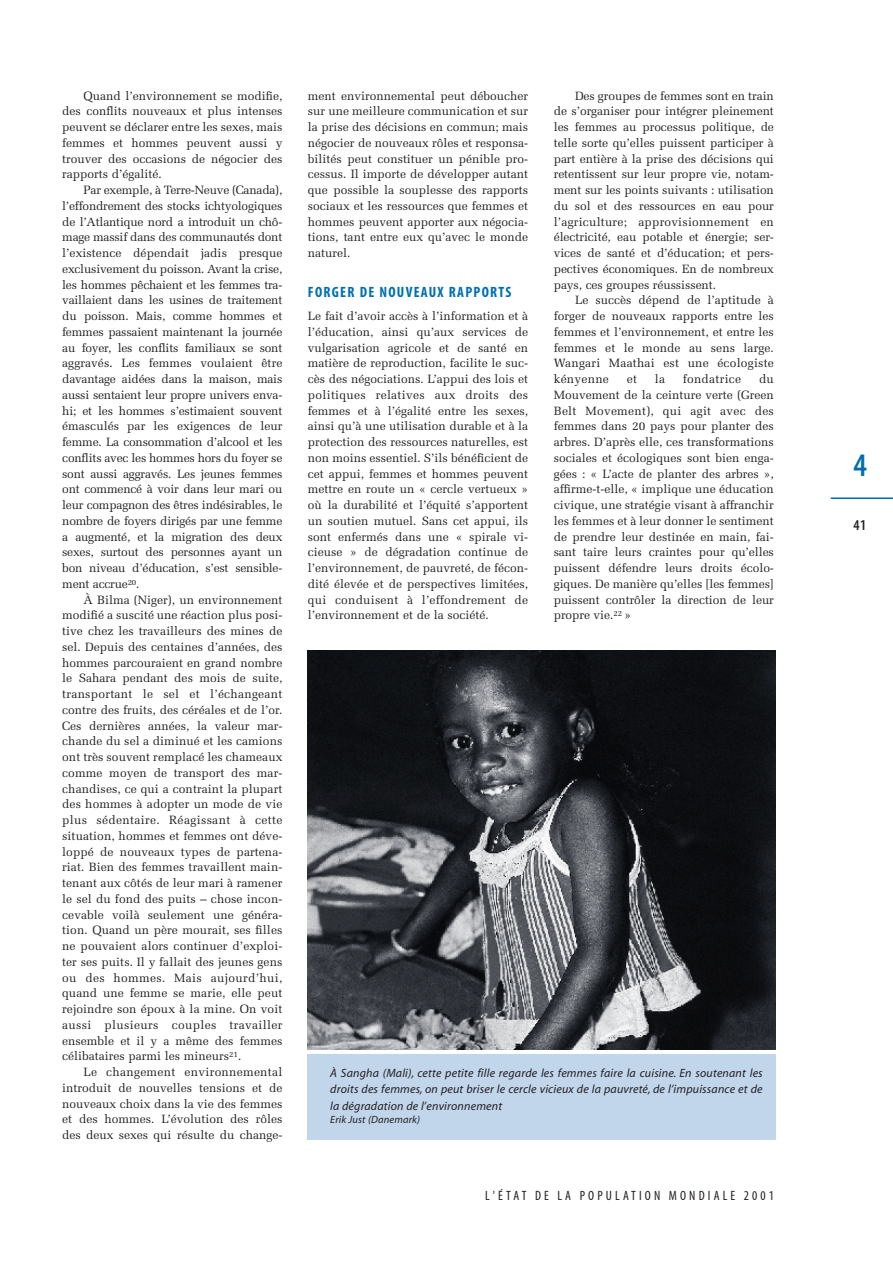
<style>
.page{position:relative;width:893px;height:1263px;background:#fff}
.page>*{position:absolute;margin:0;border:0;box-sizing:border-box;transform-origin:0 0}
.t1{font:33px "Myriad MM 565 300";color:#006faf}
.t2{font:15px "Myriad MM 700 300";letter-spacing:.085em;color:#006faf}
.t3{font:15px "Myriad MM 565 300";color:#231f20}
.t4{font:13.5px "Myriad MM 400 300";letter-spacing:.23em;color:#231f20}
.t5{font:12px/15.8px "Melior";color:#231f20;text-align:justify}
.t6{font:12px/16.5px "Myriad MM It 400 600";letter-spacing:.015em;color:#231f20;text-align:justify}
.t7{font:12px "Melior";letter-spacing:.02em;color:#231f20}
.t8{font:12px "Melior";letter-spacing:.03em;color:#231f20}
.t9{font:10.5px "Myriad MM It 400 600";letter-spacing:.015em;color:#231f20}
</style>
<div class="page">
<svg style="left:307px;top:497px;width:585px;height:643px"></svg>
<p class="t5" style="left:83px;top:89px;width:200px">Quand l’environnement se modifie,</p>
<p class="t5" style="left:62px;top:105px;width:222px">des conflits nouveaux et plus intenses</p>
<p class="t5" style="left:62px;top:120px;width:222px">peuvent se déclarer entre les sexes, mais</p>
<p class="t5" style="left:62px;top:136px;width:222px">femmes et hommes peuvent aussi y</p>
<p class="t5" style="left:62px;top:152px;width:222px">trouver des occasions de négocier des</p>
<p class="t5" style="left:62px;top:168px;width:101px">rapports d’égalité.</p>
<p class="t5" style="left:83px;top:183px;width:200px">Par exemple, à Terre-Neuve (Canada),</p>
<p class="t5" style="left:62px;top:199px;width:222px">l’effondrement des stocks ichtyologiques</p>
<p class="t5" style="left:62px;top:215px;width:222px">de l’Atlantique nord a introduit un chô-</p>
<p class="t5" style="left:62px;top:231px;width:222px">mage massif dans des communautés dont</p>
<p class="t5" style="left:62px;top:246px;width:222px">l’existence dépendait jadis presque</p>
<p class="t5" style="left:62px;top:262px;width:222px">exclusivement du poisson. Avant la crise,</p>
<p class="t5" style="left:62px;top:278px;width:222px">les hommes pêchaient et les femmes tra-</p>
<p class="t5" style="left:62px;top:294px;width:222px">vaillaient dans les usines de traitement</p>
<p class="t5" style="left:62px;top:309px;width:222px">du poisson. Mais, comme hommes et</p>
<p class="t5" style="left:62px;top:325px;width:222px">femmes passaient maintenant la journée</p>
<p class="t5" style="left:62px;top:341px;width:222px">au foyer, les conflits familiaux se sont</p>
<p class="t5" style="left:62px;top:357px;width:222px">aggravés. Les femmes voulaient être</p>
<p class="t5" style="left:62px;top:372px;width:222px">davantage aidées dans la maison, mais</p>
<p class="t5" style="left:62px;top:388px;width:222px">aussi sentaient leur propre univers enva-</p>
<p class="t5" style="left:62px;top:404px;width:222px">hi; et les hommes s’estimaient souvent</p>
<p class="t5" style="left:62px;top:420px;width:222px">émasculés par les exigences de leur</p>
<p class="t5" style="left:62px;top:435px;width:222px">femme. La consommation d’alcool et les</p>
<p class="t5" style="left:62px;top:451px;width:222px">conflits avec les hommes hors du foyer se</p>
<p class="t5" style="left:62px;top:467px;width:222px">sont aussi aggravés. Les jeunes femmes</p>
<p class="t5" style="left:62px;top:483px;width:222px">ont commencé à voir dans leur mari ou</p>
<p class="t5" style="left:62px;top:498px;width:222px">leur compagnon des êtres indésirables, le</p>
<p class="t5" style="left:62px;top:514px;width:222px">nombre de foyers dirigés par une femme</p>
<p class="t5" style="left:62px;top:530px;width:222px">a augmenté, et la migration des deux</p>
<p class="t5" style="left:62px;top:546px;width:222px">sexes, surtout des personnes ayant un</p>
<p class="t5" style="left:62px;top:561px;width:222px">bon niveau d’éducation, s’est sensible-</p>
<p class="t5" style="left:62px;top:577px;width:79px">ment accrue<sup>20</sup>.</p>
<p class="t5" style="left:83px;top:593px;width:200px">À Bilma (Niger), un environnement</p>
<p class="t5" style="left:62px;top:609px;width:222px">modifié a suscité une réaction plus posi-</p>
<p class="t5" style="left:62px;top:624px;width:222px">tive chez les travailleurs des mines de</p>
<p class="t5" style="left:62px;top:640px;width:222px">sel. Depuis des centaines d’années, des</p>
<p class="t5" style="left:62px;top:656px;width:222px">hommes parcouraient en grand nombre</p>
<p class="t5" style="left:62px;top:672px;width:222px">le Sahara pendant des mois de suite,</p>
<p class="t7" style="left:62px;top:689px;width:222px">transportant le sel et l’échangeant</p>
<p class="t5" style="left:62px;top:703px;width:222px">contre des fruits, des céréales et de l’or.</p>
<p class="t5" style="left:62px;top:719px;width:222px">Ces dernières années, la valeur mar-</p>
<p class="t5" style="left:62px;top:735px;width:222px">chande du sel a diminué et les camions</p>
<p class="t5" style="left:62px;top:750px;width:222px">ont très souvent remplacé les chameaux</p>
<p class="t5" style="left:62px;top:766px;width:222px">comme moyen de transport des mar-</p>
<p class="t5" style="left:62px;top:782px;width:222px">chandises, ce qui a contraint la plupart</p>
<p class="t5" style="left:62px;top:798px;width:222px">des hommes à adopter un mode de vie</p>
<p class="t8" style="left:62px;top:815px;width:222px">plus sédentaire. Réagissant à cette</p>
<p class="t5" style="left:62px;top:829px;width:222px">situation, hommes et femmes ont déve-</p>
<p class="t5" style="left:62px;top:845px;width:222px">loppé de nouveaux types de partena-</p>
<p class="t5" style="left:62px;top:861px;width:222px">riat. Bien des femmes travaillent main-</p>
<p class="t5" style="left:62px;top:876px;width:222px">tenant aux côtés de leur mari à ramener</p>
<p class="t5" style="left:62px;top:892px;width:222px">le sel du fond des puits – chose incon-</p>
<p class="t5" style="left:62px;top:908px;width:222px">cevable voilà seulement une généra-</p>
<p class="t5" style="left:62px;top:924px;width:222px">tion. Quand un père mourait, ses filles</p>
<p class="t5" style="left:62px;top:939px;width:222px">ne pouvaient alors continuer d’exploi-</p>
<p class="t5" style="left:62px;top:955px;width:222px">ter ses puits. Il y fallait des jeunes gens</p>
<p class="t8" style="left:62px;top:973px;width:222px">ou des hommes. Mais aujourd’hui,</p>
<p class="t5" style="left:62px;top:987px;width:222px">quand une femme se marie, elle peut</p>
<p class="t5" style="left:62px;top:1002px;width:222px">rejoindre son époux à la mine. On voit</p>
<p class="t8" style="left:62px;top:1020px;width:222px">aussi plusieurs couples travailler</p>
<p class="t5" style="left:62px;top:1034px;width:222px">ensemble et il y a même des femmes</p>
<p class="t5" style="left:62px;top:1050px;width:181px">célibataires parmi les mineurs<sup>21</sup>.</p>
<p class="t7" style="left:83px;top:1067px;width:200px">Le changement environnemental</p>
<p class="t5" style="left:62px;top:1081px;width:222px">introduit de nouvelles tensions et de</p>
<p class="t5" style="left:62px;top:1097px;width:222px">nouveaux choix dans la vie des femmes</p>
<p class="t5" style="left:62px;top:1113px;width:222px">et des hommes. L’évolution des rôles</p>
<p class="t5" style="left:62px;top:1128px;width:222px">des deux sexes qui résulte du change-</p>
<p class="t5" style="left:308px;top:89px;width:222px">ment environnemental peut déboucher sur une meilleure communication et sur la prise des décisions en commun; mais négocier de nouveaux rôles et responsa&shy;bilités peut constituer un pénible pro&shy;cessus. Il importe de développer autant que possible la souplesse des rapports sociaux et les ressources que femmes et hommes peuvent apporter aux négocia&shy;tions, tant entre eux qu’avec le monde naturel.</p>
<p class="t2" style="left:308px;top:287px;width:205px">FORGER DE NOUVEAUX RAPPORTS</p>
<p class="t5" style="left:308px;top:309px;width:222px">Le fait d’avoir accès à l’information et à l’éducation, ainsi qu’aux services de vulgarisation agricole et de santé en matière de reproduction, facilite le suc&shy;cès des négociations. L’appui des lois et politiques relatives aux droits des femmes et à l’égalité entre les sexes, ainsi qu’à une utilisation durable et à la protection des ressources naturelles, est non moins essentiel. S’ils bénéficient de cet appui, femmes et hommes peuvent mettre en route un « cercle vertueux » où la durabilité et l’équité s’apportent un soutien mutuel. Sans cet appui, ils sont enfermés dans une « spirale vi&shy;cieuse » de dégradation continue de l’environnement, de pauvreté, de fécon&shy;dité élevée et de perspectives limitées, qui conduisent à l’effondrement de l’environnement et de la société.</p>
<p class="t5" style="left:575px;top:89px;width:200px">Des groupes de femmes sont en train</p>
<p class="t5" style="left:553px;top:105px;width:222px">de s’organiser pour intégrer pleinement</p>
<p class="t5" style="left:553px;top:120px;width:222px">les femmes au processus politique, de</p>
<p class="t5" style="left:553px;top:136px;width:222px">telle sorte qu’elles puissent participer à</p>
<p class="t5" style="left:553px;top:152px;width:222px">part entière à la prise des décisions qui</p>
<p class="t5" style="left:553px;top:168px;width:222px">retentissent sur leur propre vie, notam-</p>
<p class="t5" style="left:553px;top:183px;width:222px">ment sur les points suivants : utilisation</p>
<p class="t5" style="left:553px;top:199px;width:222px">du sol et des ressources en eau pour</p>
<p class="t5" style="left:553px;top:215px;width:222px">l’agriculture; approvisionnement en</p>
<p class="t5" style="left:553px;top:231px;width:222px">électricité, eau potable et énergie; ser-</p>
<p class="t5" style="left:553px;top:246px;width:222px">vices de santé et d’éducation; et pers-</p>
<p class="t5" style="left:553px;top:262px;width:222px">pectives économiques. En de nombreux</p>
<p class="t5" style="left:553px;top:278px;width:164px">pays, ces groupes réussissent.</p>
<p class="t5" style="left:575px;top:294px;width:200px">Le succès dépend de l’aptitude à</p>
<p class="t5" style="left:553px;top:309px;width:222px">forger de nouveaux rapports entre les</p>
<p class="t5" style="left:553px;top:325px;width:222px">femmes et l’environnement, et entre les</p>
<p class="t5" style="left:553px;top:341px;width:222px">femmes et le monde au sens large.</p>
<p class="t7" style="left:553px;top:359px;width:222px">Wangari Maathai est une écologiste</p>
<p class="t7" style="left:553px;top:374px;width:57px">kényenne</p>
<p class="t5" style="left:626px;top:372px;width:12px">et</p>
<p class="t5" style="left:654px;top:372px;width:12px">la</p>
<p class="t7" style="left:682px;top:374px;width:60px">fondatrice</p>
<p class="t5" style="left:553px;top:372px;width:222px;text-indent:205px">du Mouvement de la ceinture verte (Green Belt Movement), qui agit avec des femmes dans 20 pays pour planter des arbres. D’après elle, ces transformations sociales et écologiques sont bien enga&shy;gées : « L’acte de planter des arbres », affirme-t-elle, « implique une éducation civique, une stratégie visant à affranchir les femmes et à leur donner le sentiment de prendre leur destinée en main, fai&shy;sant taire leurs craintes pour qu’elles puissent défendre leurs droits écolo&shy;giques. De manière qu’elles [les femmes] puissent contrôler la direction de leur propre vie.<sup>22</sup> »</p>
<p class="t6" style="left:330px;top:1065px;width:434px">À Sangha (Mali), cette petite fille regarde les femmes faire la cuisine. En soutenant les droits des femmes, on peut briser le cercle vicieux de la pauvreté, de l’impuissance et de la dégradation de l’environnement</p>
<p class="t9" style="left:330px;top:1116px;width:91px">Erik Just (Danemark)</p>
<p class="t4" style="left:485px;top:1191px;width:290px">L'ÉTAT DE LA POPULATION MONDIALE 2001</p>
<p class="t1" style="left:853px;top:454px;width:15px">4</p>
<p class="t3" style="left:853px;top:520px;width:14px">41</p>
</div>
